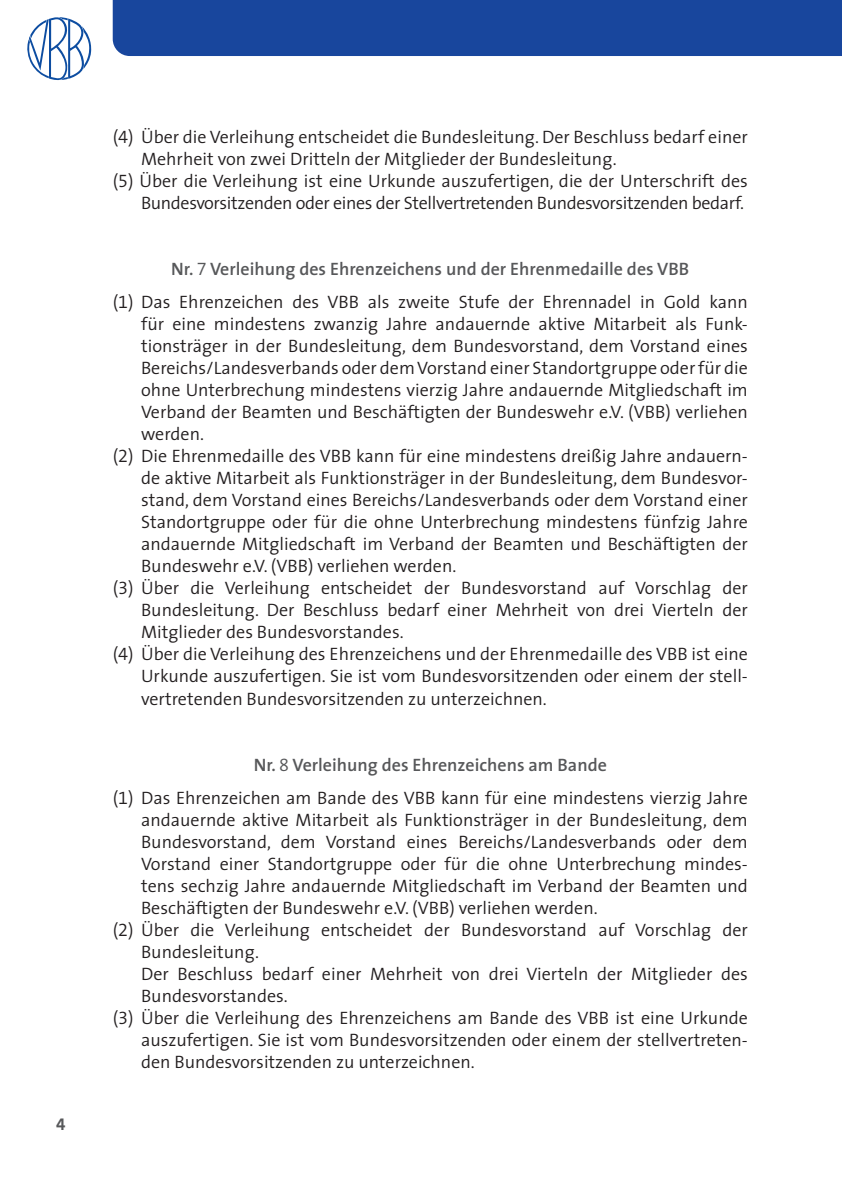
<style>
.page{position:relative;width:842px;height:1191px;background:#fff}
.page>*{position:absolute;margin:0;border:0;box-sizing:border-box;transform-origin:0 0}
.t1{font:300 18px/33.4px "The Sans";color:#231f20;text-align:center}
.t2{font:300 18px "The Sans";letter-spacing:-.02em;color:#231f20}
.t3{font:17px "The Sans Bold Expert";color:#57585a}
.s1{font-family:"The Sans Semi Light Expert";font-weight:400}
.s2{font-weight:600;color:#57585a}
.s3{font-family:"The Sans Semi Light Expert";font-weight:400;color:#57585a}
</style>
<div class="page">
<div style="left:113px;top:0;width:729px;height:56px;background:#18469d"></div>
<svg style="left:27px;top:17px;width:64px;height:63px"></svg>
<p class="t3" style="left:56px;top:1110px;width:11px">4</p>
<p class="t1" style="left:113px;top:120px;width:636px"><span class="s1">(4)</span> Über die Verleihung entscheidet die Bundesleitung. Der Beschluss bedarf einer</p>
<p class="t1" style="left:141px;top:142px;width:477px">Mehrheit von zwei Dritteln der Mitglieder der Bundesleitung.</p>
<p class="t1" style="left:113px;top:164px;width:636px"><span class="s1">(5)</span> Über die Verleihung ist eine Urkunde auszufertigen, die der Unterschrift des</p>
<p class="t2" style="left:141px;top:188px;width:604px">Bundesvorsitzenden oder eines der Stellvertretenden Bundesvorsitzenden bedarf.</p>
<p class="t1" style="left:113px;top:252px;width:636px"><span class="s2">Nr.</span> <span class="s3">7</span> <span class="s2">Verleihung des Ehrenzeichens und der Ehrenmedaille des VBB<br></span><span class="s1">(1)</span> Das Ehrenzeichen des VBB als zweite Stufe der Ehrennadel in Gold kann</p>
<p class="t1" style="left:141px;top:307px;width:608px">für eine mindestens zwanzig Jahre andauernde aktive Mitarbeit als Funk-</p>
<p class="t1" style="left:141px;top:329px;width:608px">tionsträger in der Bundesleitung, dem Bundesvorstand, dem Vorstand eines</p>
<p class="t1" style="left:141px;top:351px;width:608px">Bereichs/Landesverbands oder dem Vorstand einer Standortgruppe oder für die</p>
<p class="t1" style="left:141px;top:373px;width:608px">ohne Unterbrechung mindestens vierzig Jahre andauernde Mitgliedschaft im</p>
<p class="t1" style="left:141px;top:395px;width:608px">Verband der Beamten und Beschäftigten der Bundeswehr e.V. (VBB) verliehen</p>
<p class="t1" style="left:141px;top:417px;width:64px">werden.</p>
<p class="t1" style="left:113px;top:439px;width:636px"><span class="s1">(2)</span> Die Ehrenmedaille des VBB kann für eine mindestens dreißig Jahre andauern-</p>
<p class="t1" style="left:141px;top:461px;width:608px">de aktive Mitarbeit als Funktionsträger in der Bundesleitung, dem Bundesvor-</p>
<p class="t1" style="left:141px;top:483px;width:608px">stand, dem Vorstand eines Bereichs/Landesverbands oder dem Vorstand einer</p>
<p class="t1" style="left:141px;top:505px;width:608px">Standortgruppe oder für die ohne Unterbrechung mindestens fünfzig Jahre</p>
<p class="t1" style="left:141px;top:527px;width:608px">andauernde Mitgliedschaft im Verband der Beamten und Beschäftigten der</p>
<p class="t1" style="left:141px;top:549px;width:317px">Bundeswehr e.V. (VBB) verliehen werden.</p>
<p class="t1" style="left:113px;top:571px;width:636px"><span class="s1">(3)</span> Über die Verleihung entscheidet der Bundesvorstand auf Vorschlag der</p>
<p class="t1" style="left:141px;top:593px;width:608px">Bundesleitung. Der Beschluss bedarf einer Mehrheit von drei Vierteln der</p>
<p class="t1" style="left:141px;top:615px;width:264px">Mitglieder des Bundesvorstandes.</p>
<p class="t1" style="left:113px;top:637px;width:636px"><span class="s1">(4)</span> Über die Verleihung des Ehrenzeichens und der Ehrenmedaille des VBB ist eine</p>
<p class="t1" style="left:141px;top:659px;width:608px">Urkunde auszufertigen. Sie ist vom Bundesvorsitzenden oder einem der stell-</p>
<p class="t1" style="left:141px;top:681px;width:407px">vertretenden Bundesvorsitzenden zu unterzeichnen.</p>
<p class="t1" style="left:113px;top:747px;width:636px"><span class="s2">Nr.</span> <span class="s3">8</span> <span class="s2">Verleihung des Ehrenzeichens am Bande<br></span><span class="s1">(1)</span> Das Ehrenzeichen am Bande des VBB kann für eine mindestens vierzig Jahre</p>
<p class="t1" style="left:141px;top:802px;width:608px">andauernde aktive Mitarbeit als Funktionsträger in der Bundesleitung, dem</p>
<p class="t1" style="left:141px;top:824px;width:608px">Bundesvorstand, dem Vorstand eines Bereichs/Landesverbands oder dem</p>
<p class="t1" style="left:141px;top:846px;width:608px">Vorstand einer Standortgruppe oder für die ohne Unterbrechung mindes-</p>
<p class="t1" style="left:141px;top:868px;width:608px">tens sechzig Jahre andauernde Mitgliedschaft im Verband der Beamten und</p>
<p class="t1" style="left:141px;top:890px;width:458px">Beschäftigten der Bundeswehr e.V. (VBB) verliehen werden.</p>
<p class="t1" style="left:113px;top:912px;width:636px"><span class="s1">(2)</span> Über die Verleihung entscheidet der Bundesvorstand auf Vorschlag der</p>
<p class="t1" style="left:141px;top:934px;width:119px">Bundesleitung.</p>
<p class="t1" style="left:141px;top:956px;width:608px">Der Beschluss bedarf einer Mehrheit von drei Vierteln der Mitglieder des</p>
<p class="t1" style="left:141px;top:978px;width:148px">Bundesvorstandes.</p>
<p class="t1" style="left:113px;top:1000px;width:636px"><span class="s1">(3)</span> Über die Verleihung des Ehrenzeichens am Bande des VBB ist eine Urkunde</p>
<p class="t1" style="left:141px;top:1022px;width:608px">auszufertigen. Sie ist vom Bundesvorsitzenden oder einem der stellvertreten-</p>
<p class="t1" style="left:141px;top:1044px;width:335px">den Bundesvorsitzenden zu unterzeichnen.</p>
</div>
